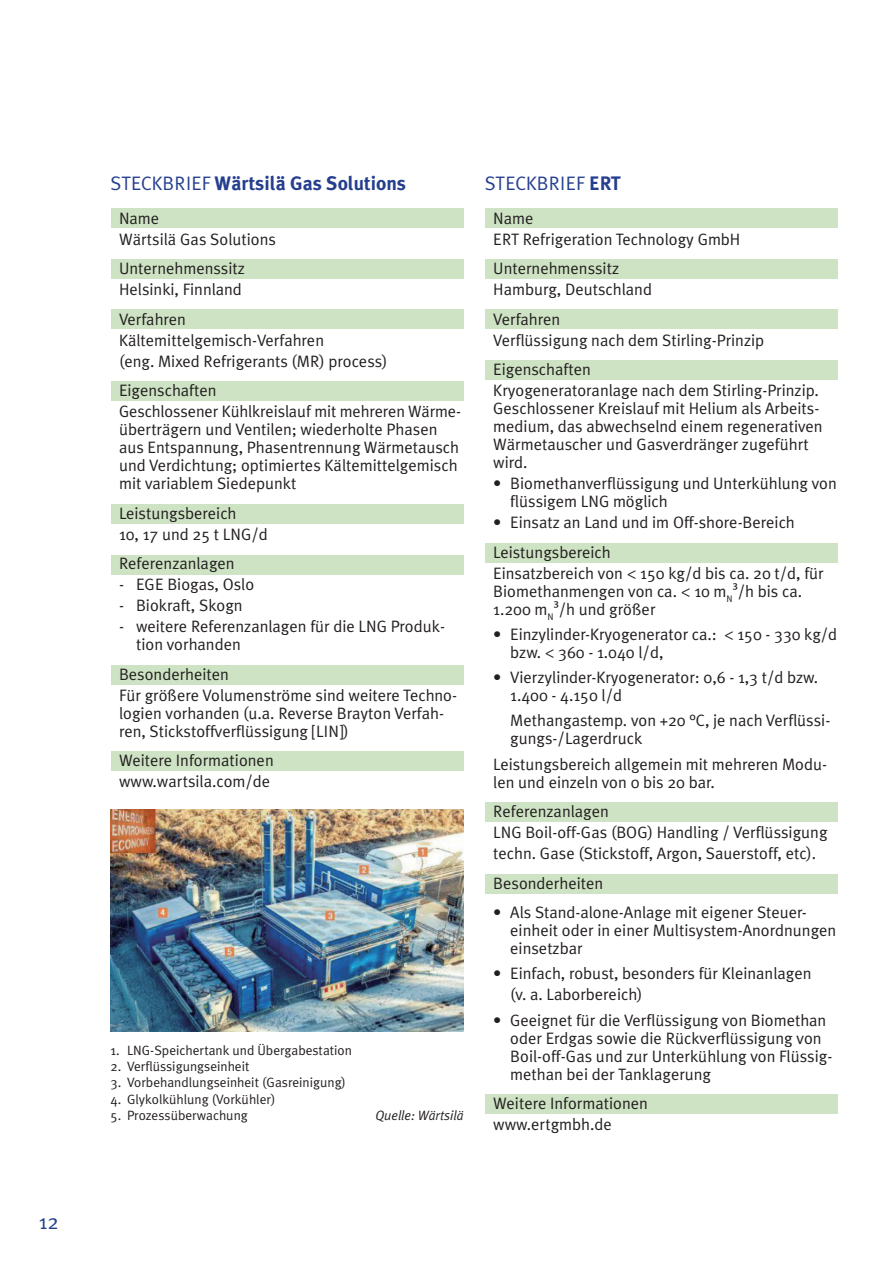
<style>
.page{position:relative;width:893px;height:1263px;background:#fff}
.page>*{position:absolute;margin:0;border:0;box-sizing:border-box;transform-origin:0 0}
.t1{font:21px "Meta Plus Normal";color:#253f8e}
.t2{font:700 19.5px "Meta Plus";color:#253f8e}
.t3{font:19.5px "Meta Plus Normal";letter-spacing:.005em;color:#253f8e}
.t4{font:16.5px/18px "Meta Plus Normal";color:#231f20}
.t5{font:13.5px "Meta Plus Normal";color:#231f20}
.t6{font:italic 13.5px "Meta Plus Normal";color:#231f20}
.s1{font-family:"Meta Plus Normal";font-weight:400}
.s2{font-family:"Meta Plus";font-weight:700}
.s3{font-family:"Myriad Pro"}
</style>
<div class="page">
<div style="left:485px;top:208px;width:353px;height:19px;background:#cee3c3"></div>
<div style="left:485px;top:259px;width:353px;height:20px;background:#cee3c3"></div>
<div style="left:485px;top:309px;width:353px;height:19px;background:#cee3c3"></div>
<div style="left:485px;top:360px;width:353px;height:19px;background:#cee3c3"></div>
<div style="left:485px;top:544px;width:353px;height:19px;background:#cee3c3"></div>
<div style="left:485px;top:803px;width:353px;height:19px;background:#cee3c3"></div>
<div style="left:485px;top:874px;width:353px;height:19px;background:#cee3c3"></div>
<div style="left:485px;top:1094px;width:353px;height:20px;background:#cee3c3"></div>
<div style="left:111px;top:208px;width:352px;height:19px;background:#cee3c3"></div>
<div style="left:111px;top:259px;width:352px;height:20px;background:#cee3c3"></div>
<div style="left:111px;top:309px;width:352px;height:19px;background:#cee3c3"></div>
<div style="left:111px;top:382px;width:352px;height:19px;background:#cee3c3"></div>
<div style="left:111px;top:505px;width:352px;height:19px;background:#cee3c3"></div>
<div style="left:111px;top:555px;width:352px;height:19px;background:#cee3c3"></div>
<div style="left:111px;top:665px;width:352px;height:20px;background:#cee3c3"></div>
<div style="left:111px;top:752px;width:352px;height:19px;background:#cee3c3"></div>
<img style="left:111px;top:809px;width:352px;height:223px">
<p class="t1" style="left:39px;top:1209px;width:21px">12</p>
<p class="t2" style="left:111px;top:172px;width:297px"><span class="s1">STECKBRIEF</span> Wärtsilä Gas Solutions</p>
<p class="t4" style="left:119px;top:207px;width:158px;line-height:21px">Name<br>Wärtsilä Gas Solutions</p>
<p class="t4" style="left:119px;top:258px;width:127px;line-height:21px">Unternehmenssitz<br>Helsinki, Finnland</p>
<p class="t4" style="left:119px;top:308px;width:270px;line-height:21px">Verfahren<br>Kältemittelgemisch-Verfahren<br>(eng. Mixed Refrigerants (MR) process)</p>
<p class="t4" style="left:119px;top:380px;width:343px;line-height:21px">Eigenschaften<br>Geschlossener Kühlkreislauf mit mehreren Wärme-</p>
<p class="t4" style="left:119px;top:420px;width:342px">überträgern und Ventilen; wiederholte Phasen aus Entspannung, Phasentrennung Wärmetausch und Verdichtung; optimiertes Kältemittelgemisch mit variablem Siedepunkt</p>
<p class="t4" style="left:119px;top:502px;width:150px;line-height:21px">Leistungsbereich<br>10, 17 und 25 t LNG/d</p>
<p class="t4" style="left:119px;top:554px;width:117px">Referenzanlagen</p>
<p class="t4" style="left:119px;top:575px;width:137px">- EGE Biogas, Oslo</p>
<p class="t4" style="left:119px;top:596px;width:125px">- Biokraft, Skogn</p>
<p class="t4" style="left:136px;top:617px;width:310px;text-indent:-17px">- weitere Referenzanlagen für die LNG Produk&shy;tion vorhanden</p>
<p class="t4" style="left:119px;top:663px;width:340px;line-height:21px">Besonderheiten<br>Für größere Volumenströme sind weitere Techno-</p>
<p class="t4" style="left:119px;top:704px;width:326px">logien vorhanden (u.a. Reverse Brayton Verfah&shy;ren, Stickstoffverflüssigung [LIN])</p>
<p class="t4" style="left:119px;top:750px;width:156px;line-height:21px">Weitere Informationen www.wartsila.com/de</p>
<p class="t5" style="left:111px;top:1042px;width:243px">1. LNG-Speichertank und Übergabestation</p>
<p class="t5" style="left:111px;top:1059px;width:140px">2. Verflüssigungseinheit</p>
<p class="t5" style="left:111px;top:1075px;width:237px">3. Vorbehandlungseinheit (Gasreinigung)</p>
<p class="t5" style="left:111px;top:1091px;width:166px">4. Glykolkühlung (Vorkühler)</p>
<p class="t5" style="left:111px;top:1107px;width:139px">5. Prozessüberwachung</p>
<p class="t6" style="left:376px;top:1107px;width:89px">Quelle: Wärtsilä</p>
<p class="t3" style="left:485px;top:172px;width:138px">STECKBRIEF <span class="s2">ERT</span></p>
<p class="t4" style="left:493px;top:207px;width:249px;line-height:21px">Name<br>ERT Refrigeration Technology GmbH</p>
<p class="t4" style="left:493px;top:258px;width:160px;line-height:21px">Unternehmenssitz<br>Hamburg, Deutschland</p>
<p class="t4" style="left:493px;top:308px;width:272px;line-height:21px">Verfahren<br>Verflüssigung nach dem Stirling-Prinzip</p>
<p class="t4" style="left:493px;top:359px;width:327px;line-height:21px">Eigenschaften<br>Kryogeneratoranlage nach dem Stirling-Prinzip.</p>
<p class="t4" style="left:493px;top:399px;width:331px">Geschlossener Kreislauf mit Helium als Arbeits&shy;medium, das abwechselnd einem regenerativen Wärmetauscher und Gasverdränger zugeführt wird.</p>
<p class="t4" style="left:510px;top:474px;width:328px;text-indent:-17px">• Biomethanverflüssigung und Unterkühlung von flüssigem LNG möglich</p>
<p class="t4" style="left:493px;top:507px;width:303px;line-height:29.5px">• Einsatz an Land und im Off-shore-Bereich<br>Leistungsbereich</p>
<p class="t4" style="left:493px;top:564px;width:332px">Einsatzbereich von <span class="s3">&lt;</span> 150 kg/d bis ca. 20 t/d, für<br>Biomethanmengen von ca. <span class="s3">&lt;</span> 10 m<sub>N</sub><span class="s3">³</span>/h bis ca.<br>1.200 m<sub>N</sub><span class="s3">³</span>/h und größer</p>
<p class="t4" style="left:510px;top:625px;width:328px;text-indent:-17px">• Einzylinder-Kryogenerator ca.: <span class="s3">&lt;</span> 150 - 330 kg/d bzw. <span class="s3">&lt;</span> 360 - 1.040 l/d,</p>
<p class="t4" style="left:510px;top:668px;width:309px;text-indent:-17px">• Vierzylinder-Kryogenerator: 0,6 - 1,3 t/d bzw.<br>1.400 - 4.150 l/d</p>
<p class="t4" style="left:510px;top:711px;width:322px">Methangastemp. von +20 °C, je nach Verflüssi&shy;gungs-/Lagerdruck</p>
<p class="t4" style="left:493px;top:755px;width:335px">Leistungsbereich allgemein mit mehreren Modu&shy;len und einzeln von 0 bis 20 bar.</p>
<p class="t4" style="left:493px;top:801px;width:336px;line-height:21px">Referenzanlagen<br>LNG Boil-off-Gas (BOG) Handling / Verflüssigung techn. Gase (Stickstoff, Argon, Sauerstoff, etc).</p>
<p class="t4" style="left:493px;top:874px;width:111px">Besonderheiten</p>
<p class="t4" style="left:510px;top:903px;width:328px;text-indent:-17px">• Als Stand-alone-Anlage mit eigener Steuer&shy;einheit oder in einer Multisystem-Anordnungen einsetzbar</p>
<p class="t4" style="left:510px;top:963px;width:303px;line-height:21px;text-indent:-17px">• Einfach, robust, besonders für Kleinanlagen (v. a. Laborbereich)</p>
<p class="t4" style="left:510px;top:1011px;width:324px;text-indent:-17px">• Geeignet für die Verflüssigung von Biomethan oder Erdgas sowie die Rückverflüssigung von Boil-off-Gas und zur Unterkühlung von Flüssig&shy;methan bei der Tanklagerung</p>
<p class="t4" style="left:493px;top:1093px;width:156px;line-height:21px">Weitere Informationen www.ertgmbh.de</p>
</div>
